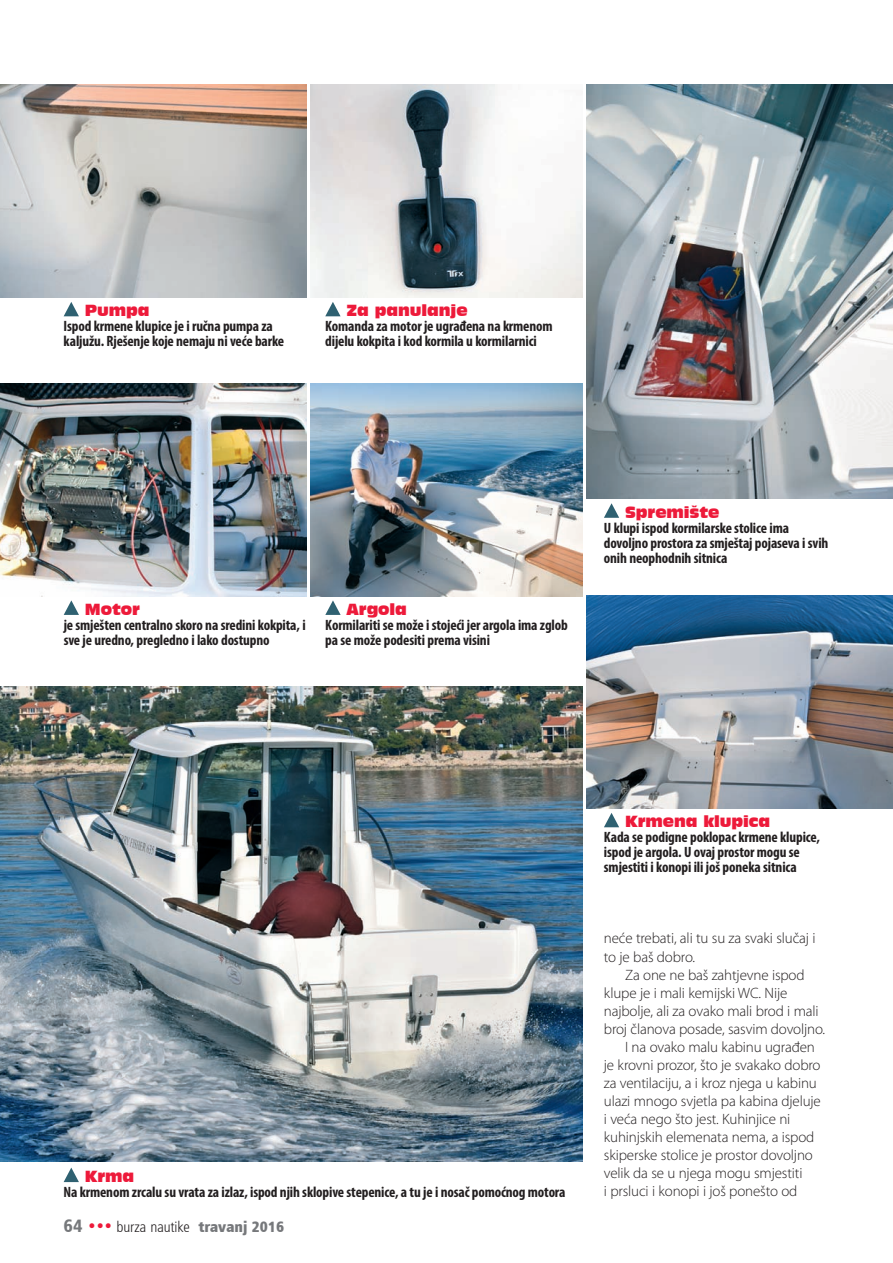
<style>
.page{position:relative;width:893px;height:1263px;background:#fff}
.page>*{position:absolute;margin:0;border:0;box-sizing:border-box;transform-origin:0 0}
.t1{font:700 condensed 15px/15px "Myriad Pro";letter-spacing:-.01em;color:#231f20}
.t2{font:300 15px "Myriad Pro";letter-spacing:-.01em;color:#231f20}
.t3{font:15px "Humanist 777 L2 Light Condensed B";color:#231f20}
.s1{font-family:"Incised 901 BT Compact";font-weight:400;font-stretch:normal;color:#ed1a3a}
.s2{font-family:"Humanist 777 L2 Black Condensed B";font-size:18px;color:#76787b}
.s3{font-family:"Humanist 777 L2 Black Condensed B";font-size:16.5px;color:#ed1a3a}
.s4{font-family:"Humanist 777 L2 Extra Black Cond B";color:#76787b}
</style>
<div class="page">
<svg style="left:64px;top:302px;width:15px;height:14px"></svg>
<svg style="left:64px;top:600px;width:15px;height:15px"></svg>
<svg style="left:64px;top:1167px;width:15px;height:15px"></svg>
<svg style="left:325px;top:302px;width:15px;height:14px"></svg>
<svg style="left:325px;top:600px;width:15px;height:15px"></svg>
<svg style="left:604px;top:813px;width:15px;height:14px"></svg>
<svg style="left:604px;top:503px;width:15px;height:15px"></svg>
<img style="left:0;top:85px;width:306px;height:213px">
<img style="left:0;top:383px;width:306px;height:213px">
<img style="left:310px;top:85px;width:272px;height:213px">
<img style="left:310px;top:383px;width:272px;height:213px">
<img style="left:587px;top:85px;width:306px;height:414px">
<img style="left:587px;top:595px;width:306px;height:213px">
<img style="left:0;top:686px;width:582px;height:475px">
<p class="t1" style="left:64px;top:303px;width:222px;text-indent:21px"><span class="s1">Pumpa<br></span>Ispod krmene klupice je i ručna pumpa za kaljužu. Rješenje koje nemaju ni veće barke</p>
<p class="t1" style="left:325px;top:303px;width:229px;text-indent:21px"><span class="s1">Za panulanje<br></span>Komanda za motor je ugrađena na krmenom dijelu kokpita i kod kormila u kormilarnici</p>
<p class="t1" style="left:64px;top:602px;width:243px;text-indent:21px"><span class="s1">Motor<br></span>je smješten centralno skoro na sredini kokpita, i sve je uredno, pregledno i lako dostupno</p>
<p class="t1" style="left:325px;top:602px;width:244px;text-indent:21px"><span class="s1">Argola<br></span>Kormilariti se može i stojeći jer argola ima zglob pa se može podesiti prema visini</p>
<p class="t1" style="left:604px;top:505px;width:226px;text-indent:21px"><span class="s1">Spremište<br></span>U klupi ispod kormilarske stolice ima dovoljno prostora za smještaj pojaseva i svih onih neophodnih sitnica</p>
<p class="t1" style="left:64px;top:1169px;width:503px;text-indent:21px"><span class="s1">Krma<br></span>Na krmenom zrcalu su vrata za izlaz, ispod njih sklopive stepenice, a tu je i nosač pomoćnog motora</p>
<p class="t3" style="left:64px;top:1217px;width:222px"><span class="s2">64</span> <span class="s3">•••</span> burza nautike <span class="s4">travanj 2016</span></p>
<p class="t1" style="left:604px;top:814px;width:218px;text-indent:21px"><span class="s1">Krmena klupica<br></span>Kada se podigne poklopac krmene klupice, ispod je argola. U ovaj prostor mogu se smjestiti i konopi ili još poneka sitnica</p>
<p class="t2" style="left:604px;top:929px;width:213px">neće trebati, ali tu su za svaki slučaj i</p>
<p class="t2" style="left:604px;top:947px;width:93px">to je baš dobro.</p>
<p class="t2" style="left:625px;top:965px;width:181px">Za one ne baš zahtjevne ispod</p>
<p class="t2" style="left:604px;top:983px;width:185px">klupe je i mali kemijski WC. Nije</p>
<p class="t2" style="left:604px;top:1001px;width:216px">najbolje, ali za ovako mali brod i mali</p>
<p class="t2" style="left:604px;top:1019px;width:223px">broj članova posade, sasvim dovoljno.</p>
<p class="t2" style="left:625px;top:1037px;width:191px">I na ovako malu kabinu ugrađen</p>
<p class="t2" style="left:604px;top:1055px;width:218px">je krovni prozor, što je svakako dobro</p>
<p class="t2" style="left:604px;top:1073px;width:214px">za ventilaciju, a i kroz njega u kabinu</p>
<p class="t2" style="left:604px;top:1091px;width:218px">ulazi mnogo svjetla pa kabina djeluje</p>
<p class="t2" style="left:604px;top:1109px;width:188px">i veća nego što jest. Kuhinjice ni</p>
<p class="t2" style="left:604px;top:1127px;width:212px">kuhinjskih elemenata nema, a ispod</p>
<p class="t2" style="left:604px;top:1145px;width:210px">skiperske stolice je prostor dovoljno</p>
<p class="t2" style="left:604px;top:1163px;width:200px">velik da se u njega mogu smjestiti</p>
<p class="t2" style="left:604px;top:1181px;width:195px">i prsluci i konopi i još ponešto od</p>
</div>
